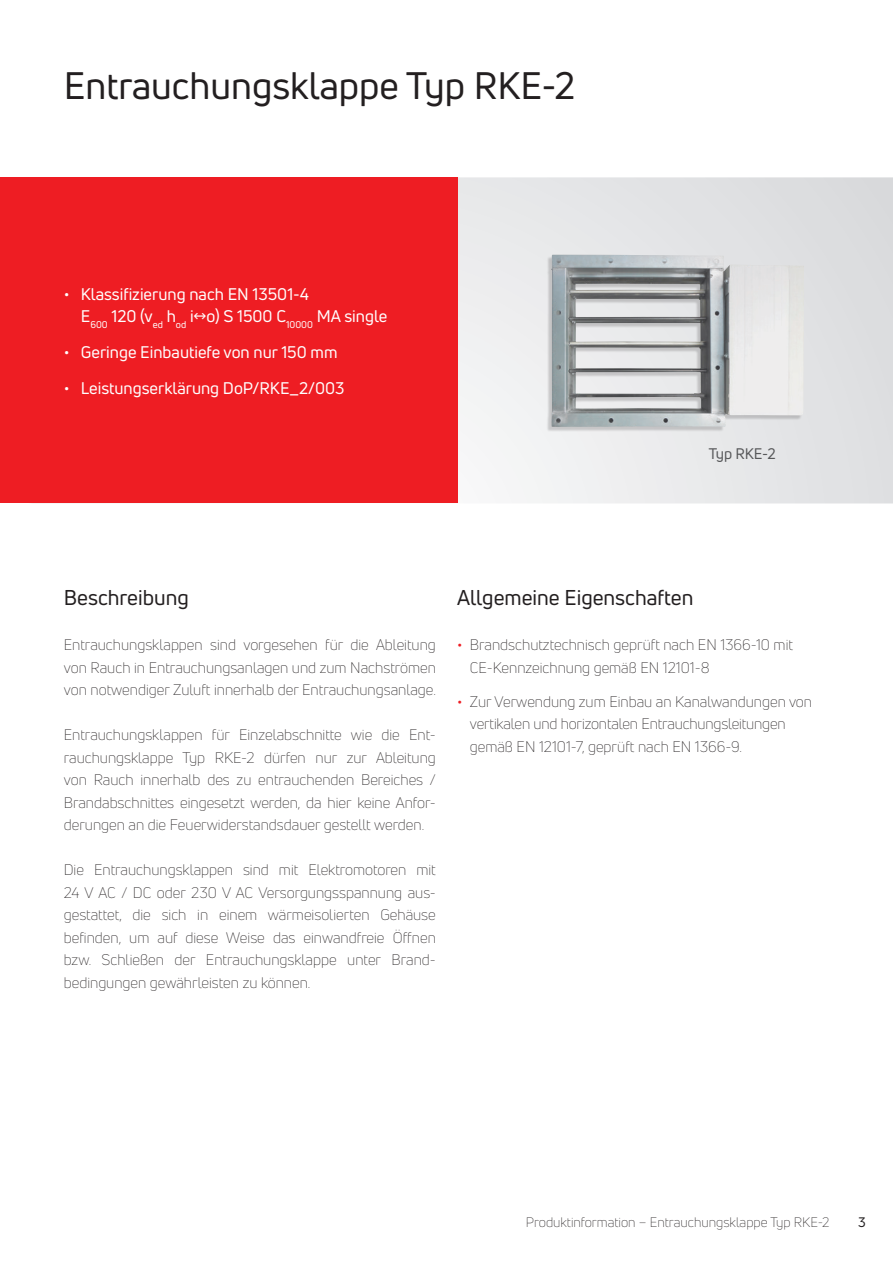
<style>
.page{position:relative;width:893px;height:1263px;background:#fff}
.page>*{position:absolute;margin:0;border:0;box-sizing:border-box;transform-origin:0 0}
.t1{font:37.5px "Uni Neue";color:#231f20}
.t2{font:21px "Uni Neue";color:#231f20}
.t3{font:16.5px/22.8px "Uni Neue";color:#fff}
.t4{font:300 15px/22.5px "Uni Neue";color:#231f20}
.t5{font:15px "Uni Neue";letter-spacing:-.005em;color:#57585a}
.t6{font:300 13.5px "Uni Neue";color:#231f20}
.t7{font:13.5px "Uni Neue";color:#231f20}
.s1{font-weight:400;color:#ee1d23}
</style>
<div class="page">
<svg style="left:457px;top:177px;width:436px;height:326px"></svg>
<div style="left:546px;top:256px;width:256px;height:176px;background:#231f20;opacity:.2"></div>
<img style="left:551px;top:255px;width:253px;height:172px">
<div style="left:0;top:177px;width:457px;height:326px;background:#ee1d23"></div>
<h1 class="t1" style="left:64px;top:62px;width:513px">Entrauchungsklappe Typ RKE-2</h1>
<p class="t3" style="left:81px;top:282px;width:308px;text-indent:-17px">• Klassifizierung nach EN 13501-4<br>E<sub>600</sub> 120 (v<sub>ed</sub> h<sub>od</sub> i↔o) S 1500 C<sub>10000</sub> MA single</p>
<p class="t3" style="left:64px;top:341px;width:275px">• Geringe Einbautiefe von nur 150 mm</p>
<p class="t3" style="left:64px;top:376px;width:282px">• Leistungserklärung DoP/RKE_2/003</p>
<p class="t5" style="left:709px;top:444px;width:69px">Typ RKE-2</p>
<h2 class="t2" style="left:64px;top:585px;width:127px">Beschreibung</h2>
<p class="t4" style="left:64px;top:633px;width:374px;text-align:justify">Entrauchungsklappen sind vorgesehen für die Ableitung von Rauch in Entrauchungsanlagen und zum Nachströmen von notwendiger Zuluft innerhalb der Entrauchungsanlage.</p>
<p class="t4" style="left:64px;top:723px;width:374px">Entrauchungsklappen für Einzelabschnitte wie die Ent&shy;rauchungsklappe Typ RKE-2 dürfen nur zur Ableitung von Rauch innerhalb des zu entrauchenden Bereiches / Brandabschnittes eingesetzt werden, da hier keine Anfor&shy;derungen an die Feuerwiderstandsdauer gestellt werden.</p>
<p class="t4" style="left:64px;top:858px;width:374px">Die Entrauchungsklappen sind mit Elektromotoren mit 24 V AC / DC oder 230 V AC Versorgungsspannung aus&shy;gestattet, die sich in einem wärmeisolierten Gehäuse befinden, um auf diese Weise das einwandfreie Öffnen bzw. Schließen der Entrauchungsklappe unter Brand&shy;bedingungen gewährleisten zu können.</p>
<h2 class="t2" style="left:457px;top:585px;width:238px">Allgemeine Eigenschaften</h2>
<p class="t4" style="left:470px;top:633px;width:325px;text-indent:-13px"><span class="s1">•</span> Brandschutztechnisch geprüft nach EN 1366-10 mit<br>CE-Kennzeichnung gemäß EN 12101-8</p>
<p class="t4" style="left:470px;top:690px;width:344px;text-indent:-13px"><span class="s1">•</span> Zur Verwendung zum Einbau an Kanalwandungen von vertikalen und horizontalen Entrauchungsleitungen gemäß EN 12101-7, geprüft nach EN 1366-9.</p>
<p class="t6" style="left:526px;top:1213px;width:305px">Produktinformation – Entrauchungsklappe Typ RKE-2</p>
<p class="t7" style="left:858px;top:1213px;width:9px">3</p>
</div>
